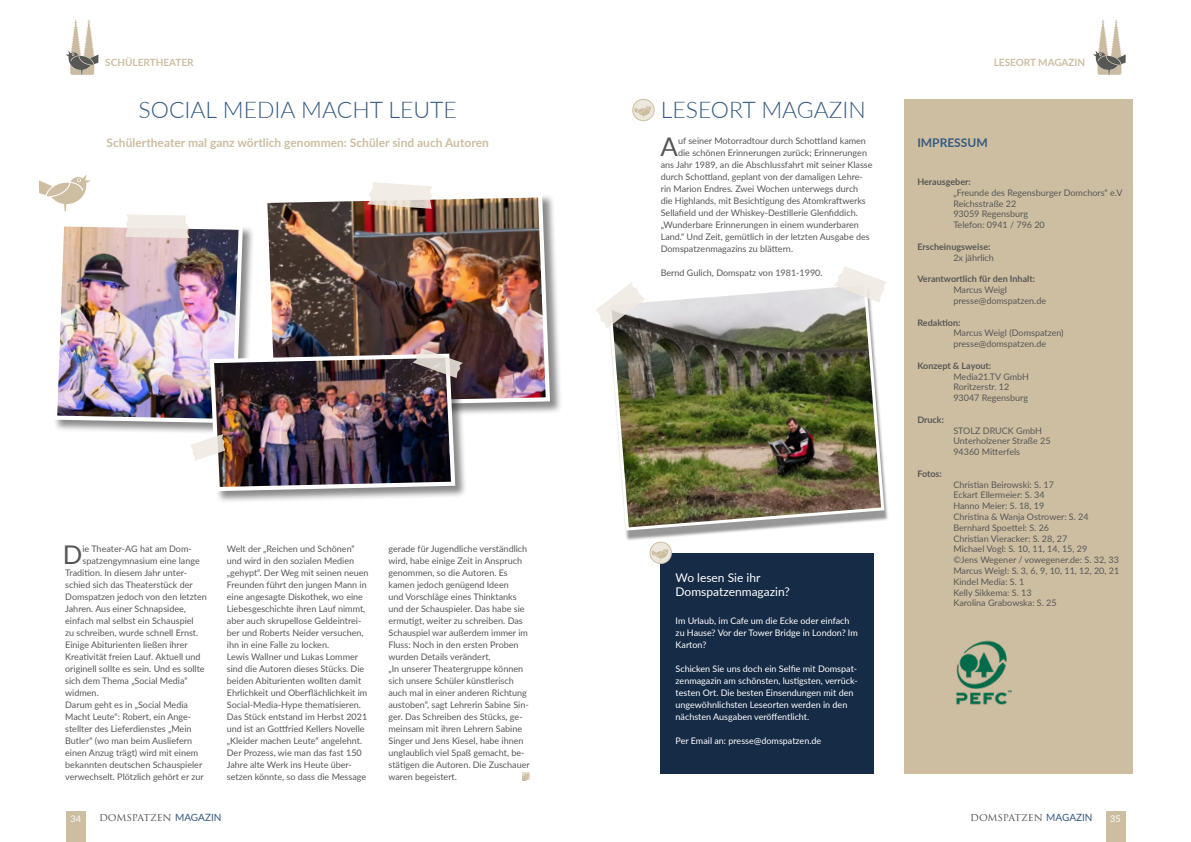
<style>
.page{position:relative;width:1191px;height:842px;background:#fff}
.page>*{position:absolute;margin:0;border:0;box-sizing:border-box;transform-origin:0 0}
.t1{font:25.7px "Lato";color:#585757}
.t2{font:300 23px "Lato";color:#355a81}
.t3{font:700 12px "Lato";color:#cdbea1}
.t4{font:12px/14px "Lato";color:#fff}
.t5{font:700 12px "Lato";color:#355a81}
.t6{font:10.9px "Trajan Pro 3";letter-spacing:-.015em;color:#575756}
.t7{font:700 10px "Lato";color:#cdbea1}
.t8{font:10px "Lato";color:#f9f9f8}
.t9{font:10px "Lato";color:#fff}
.t10{font:9px/12px "Lato";color:#585757}
.t11{font:9px/12px "Lato";color:#fff}
.t12{font:700 9px "Lato";color:#585757}
.s1{font-family:"Lato";font-size:10px;color:#355a81}
</style>
<div class="page">
<div style="left:66px;top:811px;width:20px;height:31px;background:#cdbea1"></div>
<div style="left:1105px;top:811px;width:20px;height:31px;background:#cdbea1"></div>
<svg style="left:66px;top:20px;width:32px;height:55px"></svg>
<svg style="left:1093px;top:20px;width:32px;height:55px"></svg>
<div style="left:660px;top:553px;width:213px;height:220px;background:#162b46"></div>
<div style="left:607px;top:288px;width:281px;height:253px;background:#000;opacity:.41"></div>
<img style="left:607px;top:287px;width:279px;height:245px">
<div style="left:904px;top:99px;width:228px;height:674px;background:#cdbea1"></div>
<div style="left:633px;top:99px;width:21px;height:22px;background:#ede8de;border-radius:50%"></div>
<svg style="left:634px;top:106px;width:18px;height:12px"></svg>
<div style="left:632px;top:99px;width:22px;height:22px;border:1px solid #cdbea1;border-radius:50%"></div>
<div style="left:650px;top:542px;width:21px;height:21px;background:#ede8de;border-radius:50%"></div>
<svg style="left:651px;top:548px;width:18px;height:13px"></svg>
<div style="left:649px;top:542px;width:23px;height:22px;border:1px solid #cdbea1;border-radius:50%"></div>
<svg style="left:596px;top:282px;width:49px;height:47px"></svg>
<svg style="left:833px;top:266px;width:54px;height:37px"></svg>
<img style="left:956px;top:641px;width:56px;height:63px">
<svg style="left:522px;top:773px;width:8px;height:7px"></svg>
<div style="left:263px;top:193px;width:299px;height:227px;background:#000;opacity:.46"></div>
<img style="left:463px;top:193px;width:89px;height:216px">
<div style="left:210px;top:354px;width:257px;height:150px;background:#000;opacity:.46"></div>
<img style="left:39px;top:175px;width:424px;height:318px">
<p class="t7" style="left:105px;top:55px;width:90px">SCHÜLERTHEATER</p>
<p class="t7" style="left:993px;top:55px;width:93px">LESEORT MAGAZIN</p>
<h2 class="t2" style="left:138px;top:93px;width:320px">SOCIAL MEDIA MACHT LEUTE</h2>
<h3 class="t3" style="left:107px;top:133px;width:384px">Schülertheater mal ganz wörtlich genommen: Schüler sind auch Autoren</h3>
<h1 class="t1" style="left:63px;top:536px;width:21px">D</h1>
<p class="t10" style="left:82px;top:542px;width:111px">ie Theater-AG hat am Dom-</p>
<p class="t10" style="left:82px;top:554px;width:119px">spatzengymnasium eine lange</p>
<p class="t10" style="left:65px;top:566px;width:123px">Tradition. In diesem Jahr unter-</p>
<p class="t10" style="left:65px;top:578px;width:129px">schied sich das Theaterstück der</p>
<p class="t10" style="left:65px;top:590px;width:143px">Domspatzen jedoch von den letzten</p>
<p class="t10" style="left:65px;top:602px;width:122px">Jahren. Aus einer Schnapsidee,</p>
<p class="t10" style="left:65px;top:614px;width:130px">einfach mal selbst ein Schauspiel</p>
<p class="t10" style="left:65px;top:626px;width:135px">zu schreiben, wurde schnell Ernst.</p>
<p class="t10" style="left:65px;top:638px;width:124px">Einige Abiturienten ließen ihrer</p>
<p class="t10" style="left:65px;top:650px;width:137px">Kreativität freien Lauf. Aktuell und</p>
<p class="t10" style="left:65px;top:662px;width:141px">originell sollte es sein. Und es sollte</p>
<p class="t10" style="left:65px;top:674px;width:124px">sich dem Thema „Social Media“</p>
<p class="t10" style="left:65px;top:686px;width:35px">widmen.</p>
<p class="t10" style="left:65px;top:698px;width:124px">Darum geht es in „Social Media</p>
<p class="t10" style="left:65px;top:710px;width:127px">Macht Leute“: Robert, ein Ange-</p>
<p class="t10" style="left:65px;top:722px;width:128px">stellter des Lieferdienstes „Mein</p>
<p class="t10" style="left:65px;top:734px;width:128px">Butler“ (wo man beim Ausliefern</p>
<p class="t10" style="left:65px;top:746px;width:135px">einen Anzug trägt) wird mit einem</p>
<p class="t10" style="left:65px;top:758px;width:139px">bekannten deutschen Schauspieler</p>
<p class="t10" style="left:65px;top:770px;width:140px">verwechselt. Plötzlich gehört er zur</p>
<p class="t10" style="left:227px;top:542px;width:143px">Welt der „Reichen und Schönen“ und wird in den sozialen Medien „gehypt“. Der Weg mit seinen neuen Freunden führt den jungen Mann in eine angesagte Diskothek, wo eine Liebesgeschichte ihren Lauf nimmt, aber auch skrupellose Geldeintrei&shy;ber und Roberts Neider versuchen, ihn in eine Falle zu locken.<br>Lewis Wallner und Lukas Lommer sind die Autoren dieses Stücks. Die beiden Abiturienten wollten damit Ehrlichkeit und Oberflächlichkeit im Social-Media-Hype thematisieren.<br>Das Stück entstand im Herbst 2021 und ist an Gottfried Kellers Novelle „Kleider machen Leute“ angelehnt.<br>Der Prozess, wie man das fast 150<br>Jahre alte Werk ins Heute über&shy;setzen könnte, so dass die Message</p>
<p class="t10" style="left:388px;top:542px;width:143px">gerade für Jugendliche verständlich wird, habe einige Zeit in Anspruch genommen, so die Autoren. Es kamen jedoch genügend Ideen<br>und Vorschläge eines Thinktanks und der Schauspieler. Das habe sie ermutigt, weiter zu schreiben. Das<br>Schauspiel war außerdem immer im<br>Fluss: Noch in den ersten Proben wurden Details verändert.<br>„In unserer Theatergruppe können sich unsere Schüler künstlerisch auch mal in einer anderen Richtung austoben“, sagt Lehrerin Sabine Sin&shy;ger. Das Schreiben des Stücks, ge&shy;meinsam mit ihren Lehrern Sabine<br>Singer und Jens Kiesel, habe ihnen unglaublich viel Spaß gemacht, be&shy;stätigen die Autoren. Die Zuschauer waren begeistert.</p>
<h2 class="t2" style="left:660px;top:93px;width:207px">LESEORT MAGAZIN</h2>
<h1 class="t1" style="left:660px;top:128px;width:19px">A</h1>
<p class="t10" style="left:678px;top:134px;width:189px">uf seiner Motorradtour durch Schottland kamen</p>
<p class="t10" style="left:678px;top:146px;width:190px">die schönen Erinnerungen zurück; Erinnerungen</p>
<p class="t10" style="left:660px;top:158px;width:213px">ans Jahr 1989, an die Abschlussfahrt mit seiner Klasse</p>
<p class="t10" style="left:660px;top:170px;width:204px">durch Schottland, geplant von der damaligen Lehre-</p>
<p class="t10" style="left:660px;top:182px;width:199px">rin Marion Endres. Zwei Wochen unterwegs durch</p>
<p class="t10" style="left:660px;top:194px;width:207px">die Highlands, mit Besichtigung des Atomkraftwerks</p>
<p class="t10" style="left:660px;top:206px;width:199px">Sellafield und der Whiskey-Destillerie Glenfiddich.</p>
<p class="t10" style="left:660px;top:218px;width:200px">„Wunderbare Erinnerungen in einem wunderbaren</p>
<p class="t10" style="left:660px;top:230px;width:210px">Land.“ Und Zeit, gemütlich in der letzten Ausgabe des</p>
<p class="t10" style="left:660px;top:242px;width:134px">Domspatzenmagazins zu blättern.</p>
<p class="t10" style="left:660px;top:266px;width:163px">Bernd Gulich, Domspatz von 1981-1990.</p>
<h3 class="t4" style="left:675px;top:570px;width:116px">Wo lesen Sie ihr<br>Domspatzenmagazin?</h3>
<p class="t11" style="left:675px;top:614px;width:184px">Im Urlaub, im Cafe um die Ecke oder einfach zu Hause? Vor der Tower Bridge in London? Im<br>Karton?</p>
<p class="t11" style="left:675px;top:662px;width:184px">Schicken Sie uns doch ein Selfie mit Domspat&shy;zenmagazin am schönsten, lustigsten, verrück&shy;testen Ort. Die besten Einsendungen mit den ungewöhnlichsten Leseorten werden in den nächsten Ausgaben veröffentlicht.</p>
<p class="t11" style="left:675px;top:734px;width:147px">Per Email an: presse@domspatzen.de</p>
<h3 class="t5" style="left:917px;top:133px;width:72px">IMPRESSUM</h3>
<p class="t12" style="left:917px;top:175px;width:55px">Herausgeber:</p>
<p class="t10" style="left:953px;top:187px;width:171px;line-height:10.8px">„Freunde des Regensburger Domchors“ e.V<br>Reichsstraße 22<br>93059 Regensburg<br>Telefon: 0941 / 796 20</p>
<p class="t12" style="left:917px;top:240px;width:75px">Erscheinugsweise:</p>
<p class="t10" style="left:953px;top:251px;width:42px">2x jährlich</p>
<p class="t12" style="left:917px;top:272px;width:119px">Verantwortlich für den Inhalt:</p>
<p class="t10" style="left:953px;top:284px;width:94px;line-height:10.8px">Marcus Weigl presse@domspatzen.de</p>
<p class="t12" style="left:917px;top:316px;width:45px">Redaktion:</p>
<p class="t10" style="left:953px;top:327px;width:112px;line-height:10.8px">Marcus Weigl (Domspatzen) presse@domspatzen.de</p>
<p class="t12" style="left:917px;top:359px;width:75px">Konzept &amp; Layout:</p>
<p class="t10" style="left:953px;top:370px;width:77px;line-height:10.8px">Media21.TV GmbH<br>Roritzerstr. 12<br>93047 Regensburg</p>
<p class="t12" style="left:917px;top:413px;width:28px">Druck:</p>
<p class="t10" style="left:953px;top:424px;width:99px;line-height:10.8px">STOLZ DRUCK GmbH<br>Unterholzener Straße 25<br>94360 Mitterfels</p>
<p class="t12" style="left:917px;top:467px;width:26px">Fotos:</p>
<p class="t10" style="left:953px;top:478px;width:167px;line-height:10.8px">Christian Beirowski: S. 17<br>Eckart Ellermeier: S. 34<br>Hanno Meier: S. 18, 19<br>Christina &amp; Wanja Ostrower: S. 24<br>Bernhard Spoettel: S. 26<br>Christian Vieracker: S. 28, 27<br>Michael Vogl: S. 10, 11, 14, 15, 29<br>©Jens Wegener / vowegener.de: S. 32, 33<br>Marcus Weigl: S. 3, 6, 9, 10, 11, 12, 20, 21<br>Kindel Media: S. 1<br>Kelly Sikkema: S. 13<br>Karolina Grabowska: S. 25</p>
<p class="t6" style="left:970px;top:809px;width:124px">DOMSPATZEN <span class="s1">MAGAZIN</span></p>
<p class="t8" style="left:71px;top:810px;width:12px">34</p>
<p class="t6" style="left:99px;top:809px;width:124px">DOMSPATZEN <span class="s1">MAGAZIN</span></p>
<p class="t9" style="left:1110px;top:810px;width:12px">35</p>
</div>
